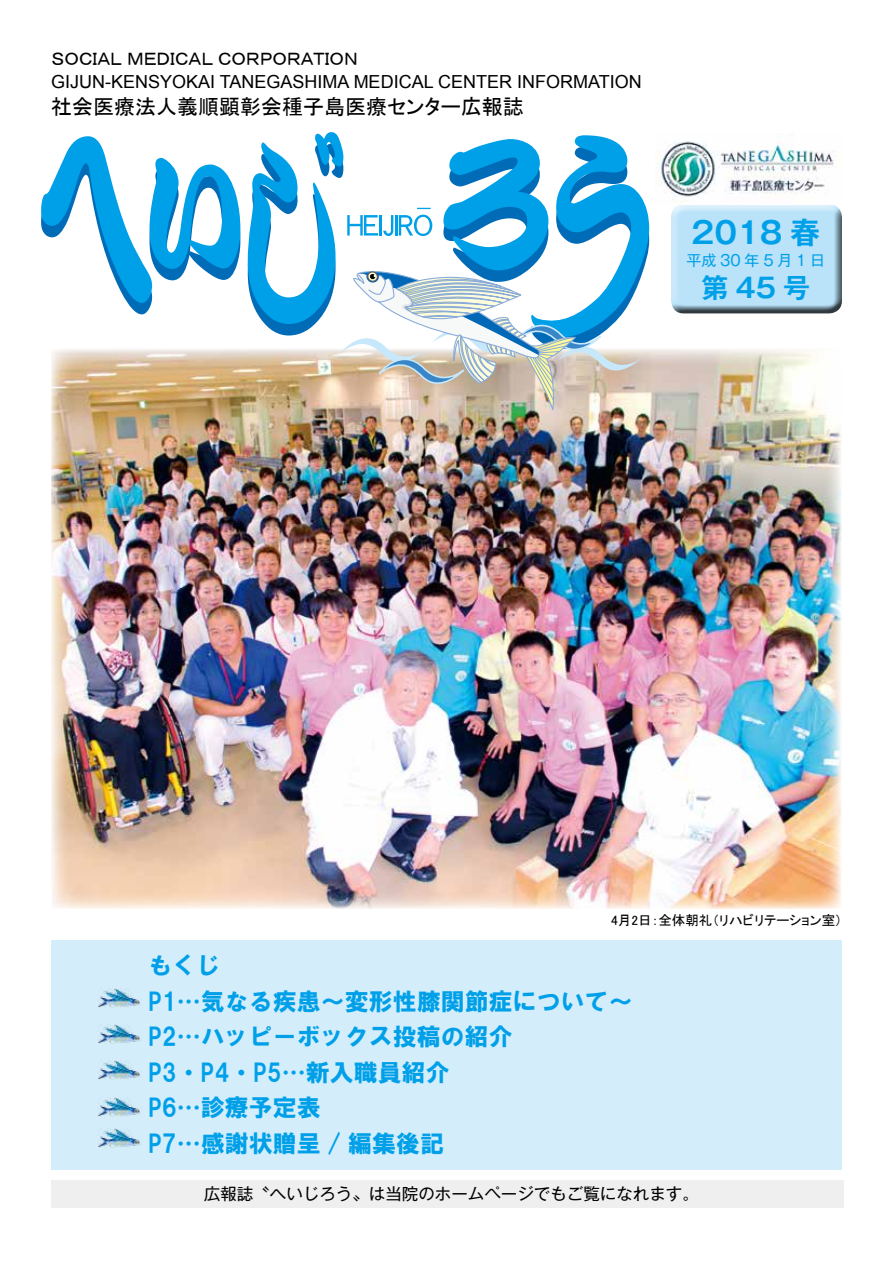
<style>
.page{position:relative;width:893px;height:1263px;background:#fff}
.page>*{position:absolute;margin:0;border:0;box-sizing:border-box;transform-origin:0 0}
.t1{font:700 30px "Gothic MB101 Pro De";color:#00a0e9}
.t2{font:700 27px "Gothic MB101 Pro De";color:#00a0e9}
.t3{font:24px/35.5px "HGS Soei Kakugothic UB";color:#00a0e9}
.t4{font:21px "MS P Gothic";color:#000}
.t5{font:18px "Arial";color:#000}
.t6{font:18px "MS P Gothic";color:#000}
.t7{font:16.35px "Gothic MB101 Pro";color:#000}
.t8{font:15px "Gothic MB101 Pro";letter-spacing:.25em;color:#00a0e9}
.t9{font:13.5px "MS P Gothic";color:#000}
</style>
<div class="page">
<img style="left:51px;top:349px;width:790px;height:560px">
<div style="left:669px;top:206px;width:174px;height:109px;background:#000;opacity:.75"></div>
<div style="left:51px;top:1180px;width:793px;height:28px;background:#efefef"></div>
<div style="left:51px;top:940px;width:791px;height:230px;background:#d3edfb"></div>
<img style="left:98px;top:1024px;width:42px;height:19px">
<img style="left:98px;top:989px;width:42px;height:19px">
<img style="left:98px;top:1061px;width:42px;height:18px">
<img style="left:98px;top:1097px;width:42px;height:19px">
<img style="left:98px;top:1128px;width:42px;height:19px">
<svg style="left:41px;top:136px;width:199px;height:178px"></svg>
<svg style="left:248px;top:132px;width:401px;height:284px"></svg>
<img style="left:656px;top:134px;width:179px;height:69px">
<p class="t6" style="left:51px;top:50px;width:308px">ＳＯＣＩＡＬＭＥＤＩＣＡＬＣＯＲＰＯＲＡＴＩＯＮ</p>
<p class="t5" style="left:51px;top:70px;width:592px">GIJUN-KENSYOKAI TANEGASHIMA MEDICAL CENTER INFORMATION</p>
<p class="t4" style="left:51px;top:96px;width:474px">社会医療法人義順顕彰会種子島医療センター広報誌</p>
<p class="t1" style="left:691px;top:207px;width:130px">2018 春</p>
<p class="t8" style="left:686px;top:248px;width:140px">平成30年5月1日</p>
<p class="t2" style="left:702px;top:265px;width:110px">第45 号</p>
<p class="t9" style="left:611px;top:913px;width:232px">月4 日2 ：全体朝礼（リハビリテーション室(</p>
<p class="t3" style="left:148px;top:948px;width:486px">もくじ<br>1P …気なる疾患～変形性膝関節症について~<br>2P …ハッピーボックス投稿の紹介<br>3P ・ 4P ・ 5P …新入職員紹介<br>6P …診療予定表<br>7P …感謝状贈呈 / 編集後記</p>
<p class="t7" style="left:204px;top:1180px;width:497px">広報誌〝へいじろう〟は当院のホームページでもご覧になれます。</p>
</div>
